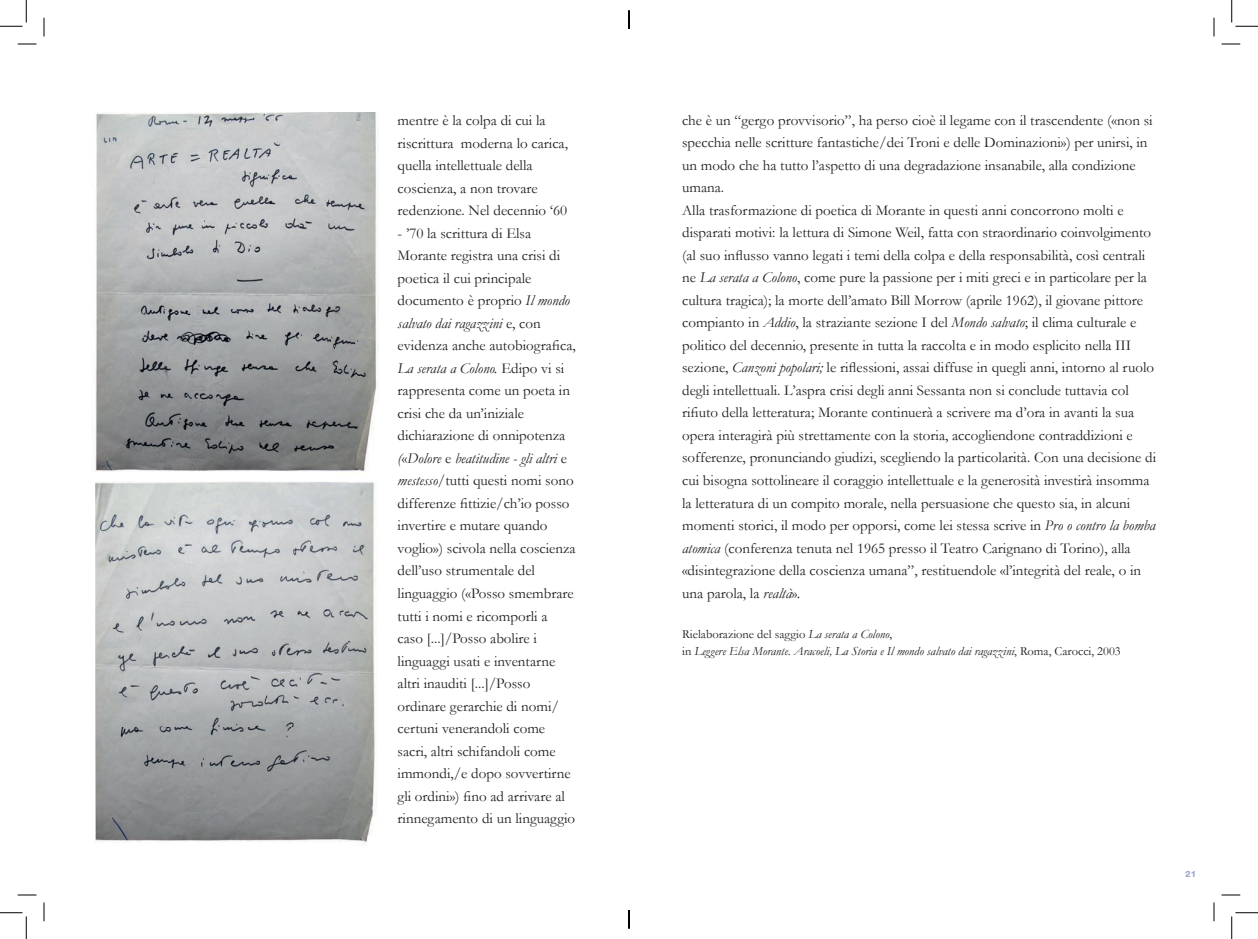
<style>
.page{position:relative;width:1258px;height:939px;background:#fff}
.page>*{position:absolute;margin:0;border:0;box-sizing:border-box;transform-origin:0 0}
.t1{font:15px/22.5px "Garamond";color:#231f20}
.t2{font:italic 12.5px/17.5px "Garamond";color:#231f20}
.t3{font:800 8.75px "Helvetica Neue";color:#a5aacc}
.s1{font-style:italic}
.s2{font-style:normal}
</style>
<div class="page">
<img style="left:92px;top:112px;width:286px;height:360px">
<img style="left:95px;top:482px;width:282px;height:362px">
<svg style="left:18px;top:43px;width:18px;height:2px"></svg>
<svg style="left:1221px;top:43px;width:19px;height:2px"></svg>
<svg style="left:18px;top:894px;width:18px;height:1px"></svg>
<svg style="left:1221px;top:894px;width:19px;height:1px"></svg>
<svg style="left:43px;top:18px;width:2px;height:18px"></svg>
<svg style="left:43px;top:902px;width:2px;height:19px"></svg>
<svg style="left:1213px;top:18px;width:1px;height:18px"></svg>
<svg style="left:1213px;top:902px;width:1px;height:19px"></svg>
<svg style="left:0;top:0;width:27px;height:27px"></svg>
<svg style="left:0;top:912px;width:27px;height:26px"></svg>
<svg style="left:1231px;top:0;width:26px;height:27px"></svg>
<svg style="left:1231px;top:912px;width:26px;height:26px"></svg>
<svg style="left:628px;top:10px;width:1px;height:19px"></svg>
<svg style="left:628px;top:910px;width:1px;height:18px"></svg>
<p class="t1" style="left:397px;top:109px;width:172px">mentre è la colpa di cui la riscrittura moderna lo carica, quella intellettuale della coscienza, a non trovare redenzione. Nel decennio ‘60</p>
<p class="t1" style="left:397px;top:221px;width:179px">- ’70 la scrittura di Elsa<br>Morante registra una crisi di poetica il cui principale documento è proprio <span class="s1">Il mondo salvato dai ragazzini</span> e, con evidenza anche autobiografica,<br><span class="s1">La serata a Colono.</span> Edipo vi si rappresenta come un poeta in crisi che da un’iniziale dichiarazione di onnipotenza <span class="s1">(</span>«<span class="s1">Dolore</span> e <span class="s1">beatitudine - gli altri</span> e <span class="s1">mestesso</span>/tutti questi nomi sono differenze fittizie/ch’io posso invertire e mutare quando voglio») scivola nella coscienza dell’uso strumentale del linguaggio («Posso smembrare tutti i nomi e ricomporli a caso [...]/Posso abolire i linguaggi usati e inventarne altri inauditi [...]/Posso ordinare gerarchie di nomi/ certuni venerandoli come sacri, altri schifandoli come immondi,/e dopo sovvertirne gli ordini») fino ad arrivare al rinnegamento di un linguaggio</p>
<p class="t1" style="left:682px;top:109px;width:475px">che è un “gergo provvisorio”, ha perso cioè il legame con il trascendente («non si specchia nelle scritture fantastiche/dei Troni e delle Dominazioni») per unirsi, in un modo che ha tutto l’aspetto di una degradazione insanabile, alla condizione umana.<br>Alla trasformazione di poetica di Morante in questi anni concorrono molti e disparati motivi: la lettura di Simone Weil, fatta con straordinario coinvolgimento (al suo influsso vanno legati i temi della colpa e della responsabilità, così centrali ne <span class="s1">La serata a Colono</span>, come pure la passione per i miti greci e in particolare per la cultura tragica); la morte dell’amato Bill Morrow (aprile 1962), il giovane pittore compianto in <span class="s1">Addio</span>, la straziante sezione I del <span class="s1">Mondo salvato</span>; il clima culturale e politico del decennio, presente in tutta la raccolta e in modo esplicito nella III sezione, <span class="s1">Canzoni popolari;</span> le riflessioni, assai diffuse in quegli anni, intorno al ruolo degli intellettuali. L’aspra crisi degli anni Sessanta non si conclude tuttavia col rifiuto della letteratura; Morante continuerà a scrivere ma d’ora in avanti la sua opera interagirà più strettamente con la storia, accogliendone contraddizioni e sofferenze, pronunciando giudizi, scegliendo la particolarità. Con una decisione di cui bisogna sottolineare il coraggio intellettuale e la generosità investirà insomma la letteratura di un compito morale, nella persuasione che questo sia, in alcuni momenti storici, il modo per opporsi, come lei stessa scrive in <span class="s1">Pro o contro la bomba atomica</span> (conferenza tenuta nel 1965 presso il Teatro Carignano di Torino), alla «disintegrazione della coscienza umana”, restituendole «l’integrità del reale, o in una parola, la <span class="s1">realtà</span>»<span class="s1">.</span></p>
<p class="t2" style="left:682px;top:624px;width:440px"><span class="s2">Rielaborazione del saggio</span> La serata a Colono<span class="s2">,<br>in</span> Leggere Elsa Morante. Aracoeli, La Storia e Il mondo salvato dai ragazzini<span class="s2">, Roma, Carocci, 2003</span></p>
<p class="t3" style="left:1185px;top:868px;width:13px">21</p>
</div>
